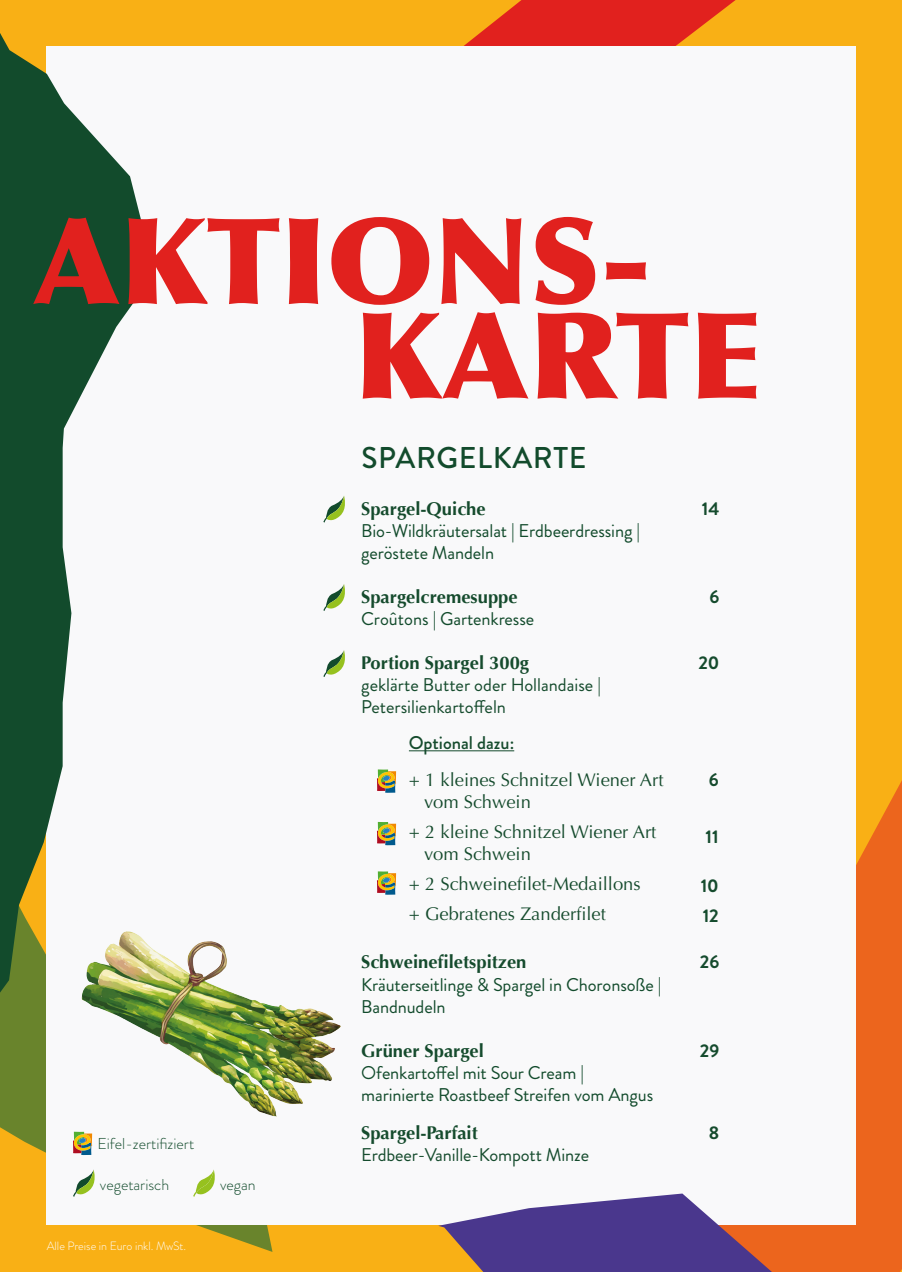
<style>
.page{position:relative;width:902px;height:1272px;background:#fff}
.page>*{position:absolute;margin:0;border:0;box-sizing:border-box;transform-origin:0 0}
._05_HEADLINE_1{font:900 120px "Optima";color:#e1211e}
._07_STÖRER_KLEIN{font:500 30px "Brandon Grotesque";letter-spacing:.02em;color:#124b2c}
.t1{font:18.45px "Brandon Grotesque";letter-spacing:-.005em;color:#124b2c}
.t2{font:18.45px "Optima";color:#154b2d}
.t3{font:700 18.45px "Optima";color:#154b2d}
.t4{font:18.45px/22px "Brandon Grotesque";color:#154b2d}
.t5{font:700 18.45px "Brandon Grotesque";color:#154b2d}
.t6{font:500 18.45px "Brandon Grotesque";color:#154b2d}
.t7{font:300 15.75px "Brandon Grotesque";color:#124b2c}
._01_Fließtext{font:300 12px "Brandon Grotesque";color:#fff}
</style>
<div class="page">
<div style="left:0;top:0;width:901px;height:1271px;background:#f9b015"></div>
<svg style="left:0;top:992px;width:272px;height:259px"></svg>
<svg style="left:771px;top:692px;width:130px;height:579px;fill:#ec651d"></svg>
<svg style="left:366px;top:0;width:400px;height:47px;fill:#e1211e"></svg>
<div style="left:47px;top:47px;width:808px;height:1178px;background:#f9f9fa"></div>
<svg style="left:438px;top:1193px;width:333px;height:78px"></svg>
<svg style="left:0;top:33px;width:154px;height:959px"></svg>
<hr style="left:409px;top:750px;width:105px;height:1px;background:#154b2d">
<img style="left:77px;top:920px;width:264px;height:197px">
<svg style="left:73px;top:1169px;width:22px;height:28px"></svg>
<svg style="left:193px;top:1169px;width:22px;height:28px"></svg>
<svg style="left:73px;top:1131px;width:20px;height:23px"></svg>
<svg style="left:377px;top:769px;width:20px;height:23px"></svg>
<svg style="left:377px;top:821px;width:20px;height:24px"></svg>
<svg style="left:377px;top:871px;width:20px;height:23px"></svg>
<svg style="left:323px;top:496px;width:22px;height:27px"></svg>
<svg style="left:323px;top:584px;width:22px;height:27px"></svg>
<svg style="left:323px;top:650px;width:22px;height:27px"></svg>
<p class="_05_HEADLINE_1" style="left:33px;top:189px;width:619px">AKTIONS-</p>
<p class="_05_HEADLINE_1" style="left:354px;top:283px;width:409px">KARTE</p>
<p class="_07_STÖRER_KLEIN" style="left:361px;top:437px;width:226px">SPARGELKARTE</p>
<p class="t3" style="left:361px;top:497px;width:126px">Spargel-Quiche</p>
<p class="t5" style="left:701px;top:495px;width:19px">14</p>
<p class="t1" style="left:361px;top:517px;width:280px">Bio-Wildkräutersalat | Erdbeerdressing |</p>
<p class="t1" style="left:361px;top:539px;width:134px">geröstete Mandeln</p>
<p class="t3" style="left:361px;top:586px;width:158px">Spargelcremesuppe</p>
<p class="t5" style="left:709px;top:583px;width:11px">6</p>
<p class="t1" style="left:361px;top:606px;width:174px">Croûtons | Gartenkresse</p>
<p class="t3" style="left:361px;top:652px;width:169px">Portion Spargel 300g</p>
<p class="t5" style="left:698px;top:650px;width:23px">20</p>
<p class="t4" style="left:361px;top:674px;width:241px">geklärte Butter oder Hollandaise |<br>Petersilienkartoffeln</p>
<p class="t7" style="left:97px;top:1132px;width:98px">Eifel-zertifiziert</p>
<p class="t7" style="left:100px;top:1173px;width:71px">vegetarisch</p>
<p class="t7" style="left:220px;top:1173px;width:37px">vegan</p>
<p class="_01_Fließtext" style="left:47px;top:1237px;width:141px">Alle Preise in Euro inkl. MwSt.</p>
<p class="t6" style="left:409px;top:730px;width:107px">Optional dazu:</p>
<p class="t2" style="left:409px;top:769px;width:256px">+ 1 kleines Schnitzel Wiener Art</p>
<p class="t2" style="left:424px;top:791px;width:108px">vom Schwein</p>
<p class="t2" style="left:409px;top:821px;width:249px">+ 2 kleine Schnitzel Wiener Art</p>
<p class="t2" style="left:424px;top:843px;width:108px">vom Schwein</p>
<p class="t2" style="left:409px;top:873px;width:233px">+ 2 Schweinefilet-Medaillons</p>
<p class="t2" style="left:409px;top:903px;width:198px">+ Gebratenes Zanderfilet</p>
<p class="t5" style="left:708px;top:767px;width:11px">6</p>
<p class="t5" style="left:705px;top:823px;width:15px">11</p>
<p class="t5" style="left:700px;top:872px;width:20px">10</p>
<p class="t5" style="left:702px;top:902px;width:18px">12</p>
<p class="t3" style="left:361px;top:951px;width:167px">Schweinefiletspitzen</p>
<p class="t5" style="left:700px;top:949px;width:21px">26</p>
<p class="t1" style="left:361px;top:971px;width:301px">Kräuterseitlinge &amp; Spargel in Choronsoße |</p>
<p class="t1" style="left:361px;top:993px;width:86px">Bandnudeln</p>
<p class="t3" style="left:361px;top:1039px;width:124px">Grüner Spargel</p>
<p class="t5" style="left:700px;top:1037px;width:21px">29</p>
<p class="t1" style="left:361px;top:1059px;width:224px">Ofenkartoffel mit Sour Cream |</p>
<p class="t1" style="left:361px;top:1081px;width:293px">marinierte Roastbeef Streifen vom Angus</p>
<p class="t3" style="left:361px;top:1122px;width:118px">Spargel-Parfait</p>
<p class="t5" style="left:709px;top:1119px;width:12px">8</p>
<p class="t4" style="left:361px;top:1144px;width:229px">Erdbeer-Vanille-Kompott Minze</p>
</div>
